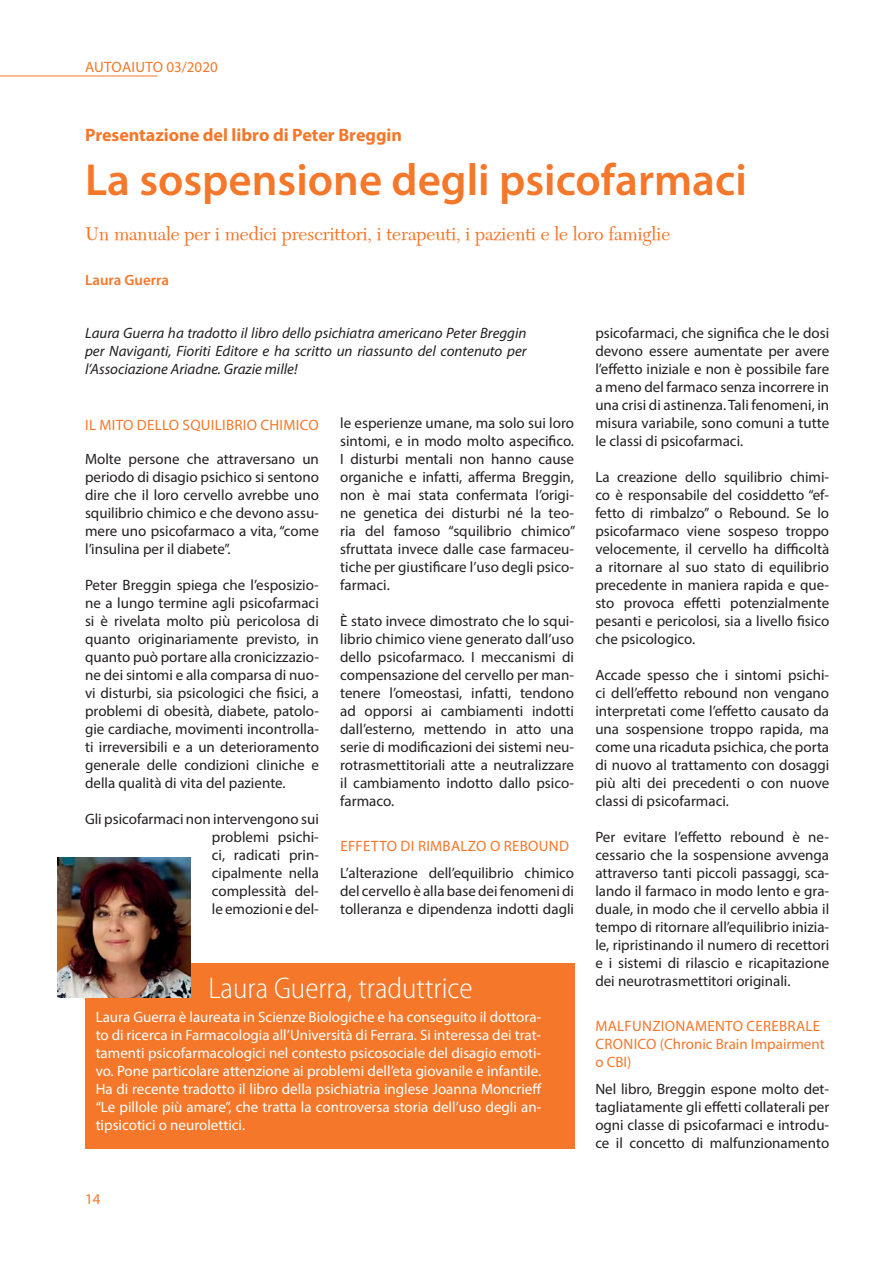
<style>
.page{position:relative;width:893px;height:1263px;background:#fff}
.page>*{position:absolute;margin:0;border:0;box-sizing:border-box;transform-origin:0 0}
.t1{font:600 45px "Myriad Pro";color:#f4772a}
.t2{font:300 semi-condensed 30px "Myriad Pro";color:#fff}
.t3{font:18px "Nevercar Normal";color:#f4772a}
.t4{font:700 18px "Myriad Pro";color:#f4772a}
.t5{font:15px/18px "Myriad Pro";color:#231f20;text-align:justify}
.t6{font:15px/18px "Myriad Pro";color:#fff;text-align:justify}
.t7{font:italic 15px/18px "Myriad Pro";color:#231f20;text-align:justify}
.t8{font:15px/18px "Myriad Pro";letter-spacing:.02em;color:#f4772a}
.t9{font:15px "Myriad Pro";color:#f4772a}
.t10{font:600 15px "Myriad Pro";color:#f4772a}
</style>
<div class="page">
<hr style="left:0;top:76px;width:157px;height:1px;background:#f4772a">
<div style="left:85px;top:963px;width:489px;height:185px;background:#f4772a"></div>
<img style="left:57px;top:858px;width:134px;height:140px">
<p class="t9" style="left:85px;top:61px;width:134px">AUTOAIUTO 03/2020</p>
<p class="t4" style="left:85px;top:128px;width:318px">Presentazione del libro di Peter Breggin</p>
<h1 class="t1" style="left:85px;top:163px;width:663px">La sospensione degli psicofarmaci</h1>
<p class="t3" style="left:85px;top:223px;width:587px">Un manuale per i medici prescrittori, i terapeuti, i pazienti e le loro famiglie</p>
<p class="t10" style="left:85px;top:274px;width:85px">Laura Guerra</p>
<p class="t7" style="left:85px;top:326px;width:443px">Laura Guerra ha tradotto il libro dello psichiatra americano Peter Breggin per Naviganti, Fioriti Editore e ha scritto un riassunto del contenuto per l’Associazione Ariadne. Grazie mille!</p>
<p class="t8" style="left:85px;top:417px;width:235px">IL MITO DELLO SQUILIBRIO CHIMICO</p>
<p class="t5" style="left:85px;top:452px;width:235px">Molte persone che attraversano un periodo di disagio psichico si sentono dire che il loro cervello avrebbe uno squilibrio chimico e che devono assu&shy;mere uno psicofarmaco a vita, “come l’insulina per il diabete”.</p>
<p class="t5" style="left:85px;top:578px;width:235px">Peter Breggin spiega che l’esposizio&shy;ne a lungo termine agli psicofarmaci si è rivelata molto più pericolosa di quanto originariamente previsto, in quanto può portare alla cronicizzazio&shy;ne dei sintomi e alla comparsa di nuo&shy;vi disturbi, sia psicologici che fisici, a problemi di obesità, diabete, patolo&shy;gie cardiache, movimenti incontrolla&shy;ti irreversibili e a un deterioramento generale delle condizioni cliniche e della qualità di vita del paziente.</p>
<p class="t5" style="left:212px;top:812px;width:108px;text-indent:-127px">Gli psicofarmaci non intervengono sui problemi psichi&shy;ci, radicati prin&shy;cipalmente nella complessità del&shy;le emozioni e del-</p>
<p class="t5" style="left:340px;top:416px;width:237px">le esperienze umane, ma solo sui loro sintomi, e in modo molto aspecifico.<br>I disturbi mentali non hanno cause organiche e infatti, afferma Breggin, non è mai stata confermata l’origi&shy;ne genetica dei disturbi né la teo&shy;ria del famoso “squilibrio chimico” sfruttata invece dalle case farmaceu&shy;tiche per giustificare l’uso degli psico&shy;farmaci.</p>
<p class="t5" style="left:340px;top:614px;width:235px">È stato invece dimostrato che lo squi&shy;librio chimico viene generato dall’uso dello psicofarmaco. I meccanismi di compensazione del cervello per man&shy;tenere l’omeostasi, infatti, tendono ad opporsi ai cambiamenti indotti dall’esterno, mettendo in atto una serie di modificazioni dei sistemi neu&shy;rotrasmettitoriali atte a neutralizzare il cambiamento indotto dallo psico&shy;farmaco.</p>
<p class="t8" style="left:340px;top:838px;width:230px">EFFETTO DI RIMBALZO O REBOUND</p>
<p class="t5" style="left:340px;top:866px;width:235px">L’alterazione dell’equilibrio chimico del cervello è alla base dei fenomeni di tolleranza e dipendenza indotti dagli</p>
<h2 class="t2" style="left:208px;top:977px;width:266px">Laura Guerra, traduttrice</h2>
<p class="t6" style="left:96px;top:1010px;width:448px">Laura Guerra è laureata in Scienze Biologiche e ha conseguito il dottora&shy;to di ricerca in Farmacologia all’Università di Ferrara. Si interessa dei trat&shy;tamenti psicofarmacologici nel contesto psicosociale del disagio emoti&shy;vo. Pone particolare attenzione ai problemi dell’eta giovanile e infantile.<br>Ha di recente tradotto il libro della psichiatria inglese Joanna Moncrieff “Le pillole più amare”, che tratta la controversa storia dell’uso degli an&shy;tipsicotici o neurolettici.</p>
<p class="t8" style="left:85px;top:1191px;width:17px">14</p>
<p class="t5" style="left:595px;top:326px;width:235px">psicofarmaci, che significa che le dosi devono essere aumentate per avere l’effetto iniziale e non è possibile fare a meno del farmaco senza incorrere in una crisi di astinenza. Tali fenomeni, in misura variabile, sono comuni a tutte le classi di psicofarmaci.</p>
<p class="t5" style="left:595px;top:470px;width:235px">La creazione dello squilibrio chimi&shy;co è responsabile del cosiddetto “ef&shy;fetto di rimbalzo” o Rebound. Se lo psicofarmaco viene sospeso troppo velocemente, il cervello ha difficoltà a ritornare al suo stato di equilibrio precedente in maniera rapida e que&shy;sto provoca effetti potenzialmente pesanti e pericolosi, sia a livello fisico che psicologico.</p>
<p class="t5" style="left:595px;top:668px;width:235px">Accade spesso che i sintomi psichi&shy;ci dell’effetto rebound non vengano interpretati come l’effetto causato da una sospensione troppo rapida, ma come una ricaduta psichica, che porta di nuovo al trattamento con dosaggi più alti dei precedenti o con nuove classi di psicofarmaci.</p>
<p class="t5" style="left:595px;top:830px;width:235px">Per evitare l’effetto rebound è ne&shy;cessario che la sospensione avvenga attraverso tanti piccoli passaggi, sca&shy;lando il farmaco in modo lento e gra&shy;duale, in modo che il cervello abbia il tempo di ritornare all’equilibrio inizia&shy;le, ripristinando il numero di recettori e i sistemi di rilascio e ricapitazione dei neurotrasmettitori originali.</p>
<p class="t8" style="left:595px;top:1018px;width:231px">MALFUNZIONAMENTO CEREBRALE<br>CRONICO (Chronic Brain Impairment o CBI)</p>
<p class="t5" style="left:595px;top:1082px;width:235px">Nel libro, Breggin espone molto det&shy;tagliatamente gli effetti collaterali per ogni classe di psicofarmaci e introdu&shy;ce il concetto di malfunzionamento</p>
</div>
